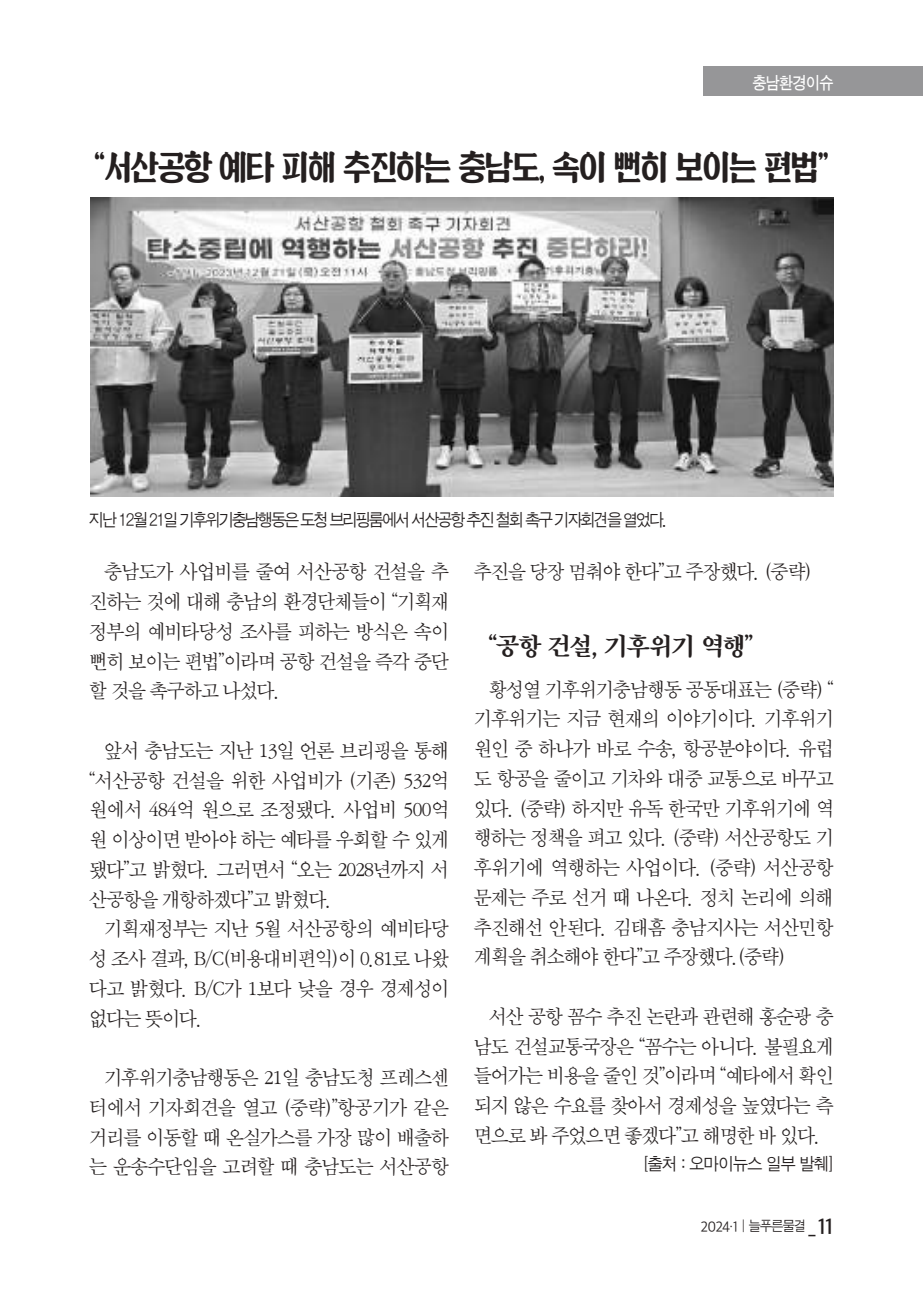
<style>
.page{position:relative;width:923px;height:1290px;background:#fff}
.page>*{position:absolute;margin:0;border:0;box-sizing:border-box;transform-origin:0 0}
.t1{font:33.25px "SD Kwangya";letter-spacing:-.04em;color:#241f1f;scale:.84 1}
.t2{font:26.25px "SD Myeongjo c Bd";letter-spacing:-.045em;color:#241f1f}
.t3{font:21px/29.8px "SD Myeongjo a Lt";letter-spacing:-.045em;color:#241f1f;text-align:justify;scale:.95 1}
.t4{font:17.5px "SD Gothic a Lt";letter-spacing:-.095em;color:#241f1f;scale:.93 1}
.t5{font:17.5px "SD Gothic a Lt";letter-spacing:-.025em;color:#241f1f;scale:.95 1}
.t6{font:17.5px "SD Gothic b Md";letter-spacing:-.05em;color:#fff;scale:.9 1}
.t7{font:14px "SD Gothic Neoa c Lt";color:#241f1f;scale:.95 1}
.s1{font-family:"SD Gothic a Lt"}
.s2{font-family:"SD Gothic Neoa f Sm";font-size:21px}
</style>
<div class="page">
<img style="left:90px;top:198px;width:743px;height:299px">
<div style="left:703px;top:66px;width:220px;height:29px;background:#969698"></div>
<p class="t6" style="left:752px;top:74px;width:92px">충남환경이슈</p>
<h1 class="t1" style="left:93px;top:151px;width:879px">“서산공항 예타 피해 추진하는 충남도, 속이 뻔히 보이는 편법”</h1>
<p class="t4" style="left:89px;top:510px;width:622px">지난 12월 21일 기후위기충남행동은 도청 브리핑룸에서 서산공항 추진 철회 촉구 기자회견을 열었다.</p>
<p class="t3" style="left:89px;top:557px;width:380px;text-indent:15px">충남도가 사업비를 줄여 서산공항 건설을 추 진하는 것에 대해 충남의 환경단체들이 “기획재 정부의 예비타당성 조사를 피하는 방식은 속이 뻔히 보이는 편법”이라며 공항 건설을 즉각 중단 할 것을 촉구하고 나섰다.</p>
<p class="t3" style="left:89px;top:736px;width:380px;text-indent:15px">앞서 충남도는 지난 13일 언론 브리핑을 통해 “서산공항 건설을 위한 사업비가 (기존) 532억 원에서 484억 원으로 조정됐다. 사업비 500억 원 이상이면 받아야 하는 예타를 우회할 수 있게 됐다”고 밝혔다. 그러면서 “오는 2028년까지 서 산공항을 개항하겠다”고 밝혔다.</p>
<p class="t3" style="left:89px;top:914px;width:380px;text-indent:15px">기획재정부는 지난 5월 서산공항의 예비타당 성 조사 결과, B/C(비용대비편익)이 0.81로 나왔 다고 밝혔다. B/C가 1보다 낮을 경우 경제성이 없다는 뜻이다.</p>
<p class="t3" style="left:89px;top:1063px;width:380px;text-indent:15px">기후위기충남행동은 21일 충남도청 프레스센 터에서 기자회견을 열고 (중략)”항공기가 같은 거리를 이동할 때 온실가스를 가장 많이 배출하 는 운송수단임을 고려할 때 충남도는 서산공항</p>
<p class="t3" style="left:474px;top:557px;width:357px">추진을 당장 멈춰야 한다”고 주장했다. (중략)</p>
<p class="t2" style="left:489px;top:633px;width:266px">“공항 건설, 기후위기 역행”</p>
<p class="t3" style="left:474px;top:674px;width:380px;text-indent:15px">황성열 기후위기충남행동 공동대표는 (중략) “ 기후위기는 지금 현재의 이야기이다. 기후위기 원인 중 하나가 바로 수송, 항공분야이다. 유럽 도 항공을 줄이고 기차와 대중 교통으로 바꾸고 있다. (중략) 하지만 유독 한국만 기후위기에 역 행하는 정책을 펴고 있다. (중략) 서산공항도 기 후위기에 역행하는 사업이다. (중략) 서산공항 문제는 주로 선거 때 나온다. 정치 논리에 의해 추진해선 안된다. 김태흠 충남지사는 서산민항 계획을 취소해야 한다”고 주장했다.(중략)</p>
<p class="t3" style="left:474px;top:1002px;width:380px;text-indent:15px">서산 공항 꼼수 추진 논란과 관련해 홍순광 충 남도 건설교통국장은 “꼼수는 아니다. 불필요게 들어가는 비용을 줄인 것”이라며 “예타에서 확인 되지 않은 수요를 찾아서 경제성을 높였다는 측 면으로 봐 주었으면 좋겠다”고 해명한 바 있다.</p>
<p class="t5" style="left:643px;top:1155px;width:202px">[출처 : 오마이뉴스 일부 발췌]</p>
<p class="t7" style="left:700px;top:1220px;width:141px">2024·1<span class="s1">｜늘푸른물결</span> <span class="s2">_11</span></p>
</div>
